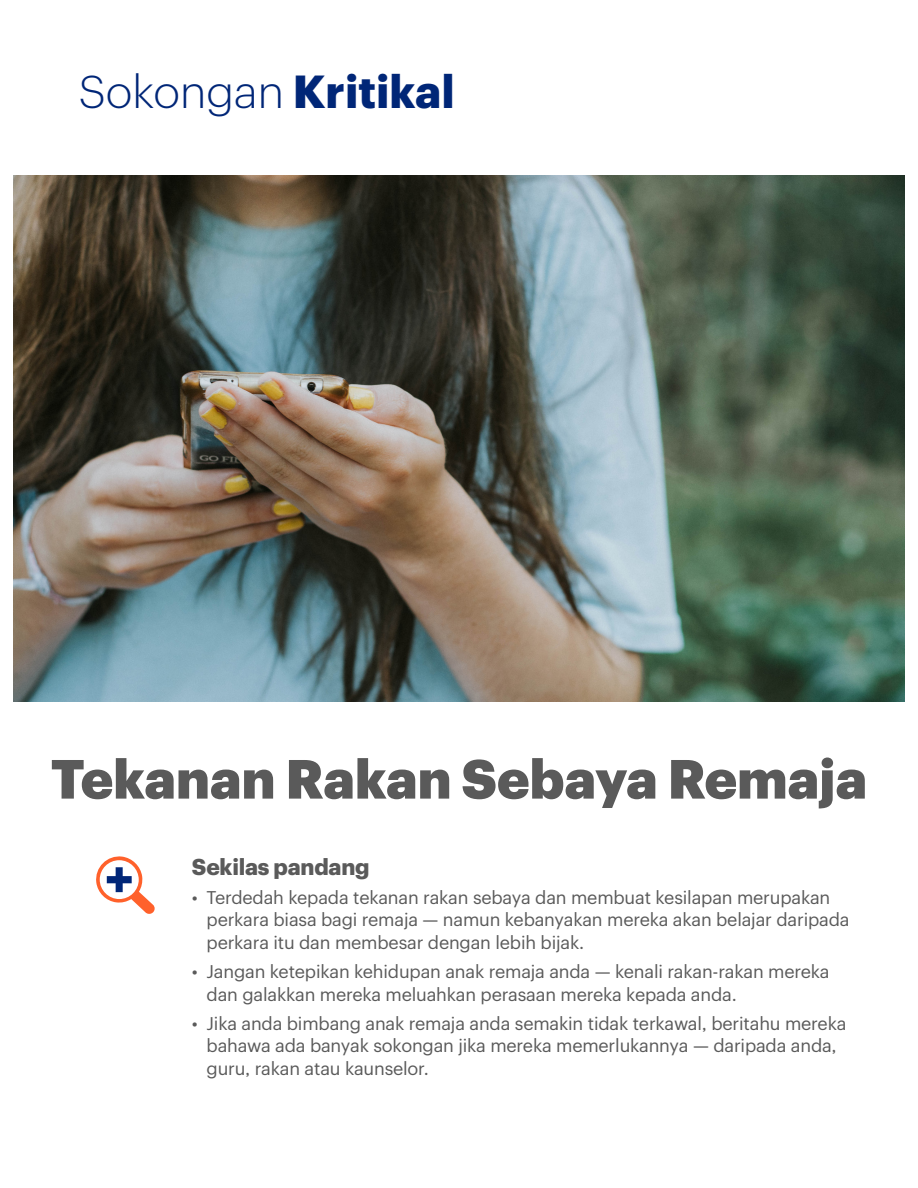
<style>
.page{position:relative;width:918px;height:1188px;background:#fff}
.page>*{position:absolute;margin:0;border:0;box-sizing:border-box;transform-origin:0 0}
.Headline{font:900 54px "Graphik UHG";color:#5a5a5a}
.t1{font:300 45px "Graphik";color:#002677}
.Section_Subhead{font:700 22.5px "Graphik UHG";letter-spacing:-.01em;color:#5a5a5a}
.t2{font:18px/22.5px "Graphik UHG";letter-spacing:-.01em;color:#5a5a5a}
.s1{font-weight:700;font-size:45.3px}
</style>
<div class="page">
<img style="left:14px;top:176px;width:890px;height:526px">
<svg style="left:96px;top:856px;width:59px;height:58px"></svg>
<h2 class="t1" style="left:79px;top:59px;width:377px">Sokongan <span class="s1">Kritikal</span></h2>
<p class="Headline" style="left:51px;top:737px;width:818px">Tekanan Rakan Sebaya Remaja</p>
<p class="Section_Subhead" style="left:192px;top:849px;width:179px">Sekilas pandang</p>
<p class="t2" style="left:207px;top:885px;width:644px;text-indent:-15px">• Terdedah kepada tekanan rakan sebaya dan membuat kesilapan merupakan perkara biasa bagi remaja — namun kebanyakan mereka akan belajar daripada perkara itu dan membesar dengan lebih bijak.</p>
<p class="t2" style="left:207px;top:959px;width:625px;text-indent:-15px">• Jangan ketepikan kehidupan anak remaja anda — kenali rakan-rakan mereka dan galakkan mereka meluahkan perasaan mereka kepada anda.</p>
<p class="t2" style="left:207px;top:1011px;width:641px;text-indent:-15px">• Jika anda bimbang anak remaja anda semakin tidak terkawal, beritahu mereka bahawa ada banyak sokongan jika mereka memerlukannya — daripada anda, guru, rakan atau kaunselor.</p>
</div>
